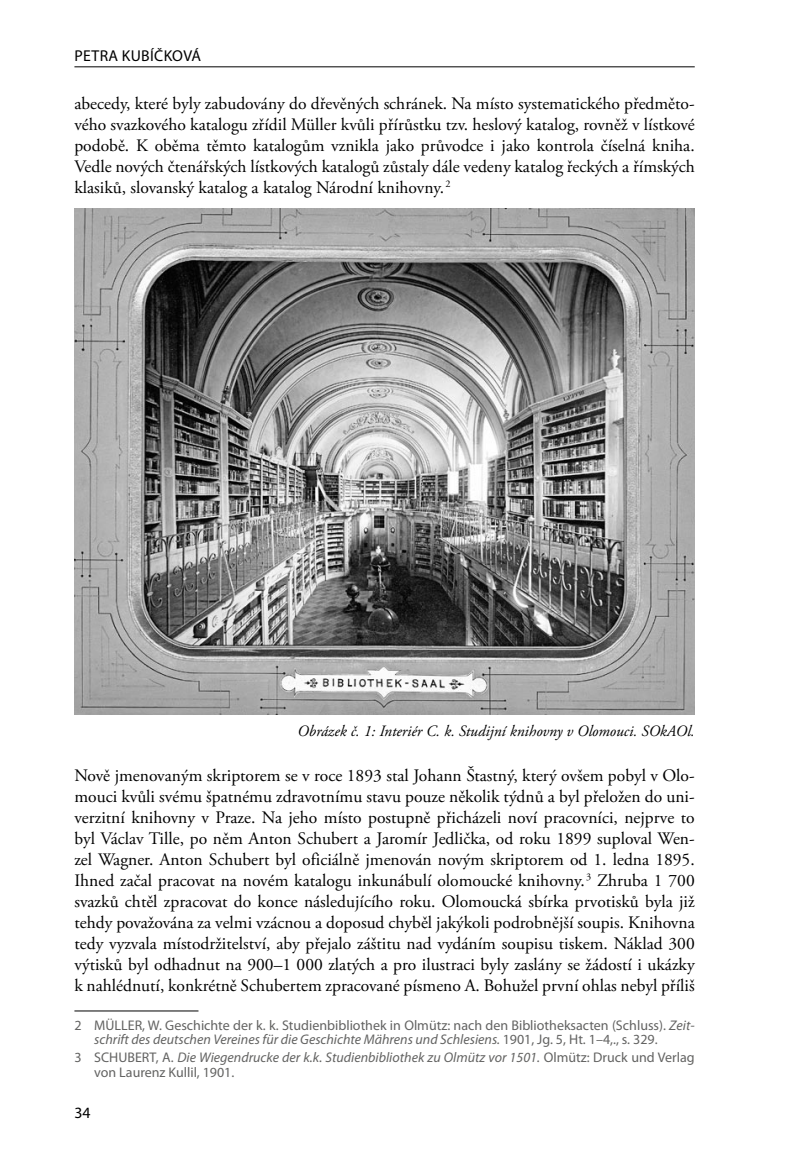
<style>
.page{position:relative;width:794px;height:1166px;background:#fff}
.page>*{position:absolute;margin:0;border:0;box-sizing:border-box;transform-origin:0 0}
.t1{font:17.5px/21px "Adobe Garamond Pro";color:#000;text-align:justify}
.t2{font:italic 15.75px "Adobe Garamond Pro";color:#000}
.t3{font:15.75px "Myriad Pro";color:#000}
.t4{font:14px/14.9px "Myriad Pro";color:#636362}
.s1{font-style:italic}
</style>
<div class="page">
<hr style="left:74px;top:66px;width:620px;height:1px;background:#000">
<hr style="left:74px;top:1010px;width:124px;height:1px;background:#000">
<img style="left:74px;top:208px;width:620px;height:506px">
<p class="t3" style="left:75px;top:46px;width:19px">Petra</p>
<p class="t3" style="left:122px;top:46px;width:19px">Kubíčková</p>
<p class="t1" style="left:74px;top:94px;width:622px">abecedy, které byly zabudovány do dřevěných schránek. Na místo systematického předměto&shy;vého svazkového katalogu zřídil Müller kvůli přírůstku tzv. heslový katalog, rovněž v lístkové podobě. K oběma těmto katalogům vznikla jako průvodce i jako kontrola číselná kniha.<br>Vedle nových čtenářských lístkových katalogů zůstaly dále vedeny katalog řeckých a římských klasiků, slovanský katalog a katalog Národní knihovny.<sup>2</sup></p>
<p class="t2" style="left:298px;top:721px;width:398px">Obrázek č. 1: Interiér C. k. Studijní knihovny v Olomouci. SOkAOl.</p>
<p class="t1" style="left:74px;top:766px;width:622px">Nově jmenovaným skriptorem se v roce 1893 stal Johann Štastný, který ovšem pobyl v Olo&shy;mouci kvůli svému špatnému zdravotnímu stavu pouze několik týdnů a byl přeložen do uni&shy;verzitní knihovny v Praze. Na jeho místo postupně přicházeli noví pracovníci, nejprve to byl Václav Tille, po něm Anton Schubert a Jaromír Jedlička, od roku 1899 suploval Wen&shy;zel Wagner. Anton Schubert byl oficiálně jmenován novým skriptorem od 1. ledna 1895.<br>Ihned začal pracovat na novém katalogu inkunábulí olomoucké knihovny. <sup>3</sup> Zhruba 1 700 svazků chtěl zpracovat do konce následujícího roku. Olomoucká sbírka prvotisků byla již tehdy považována za velmi vzácnou a doposud chyběl jakýkoli podrobnější soupis. Knihovna tedy vyzvala místodržitelství, aby přejalo záštitu nad vydáním soupisu tiskem. Náklad 300 výtisků byl odhadnut na 900–1 000 zlatých a pro ilustraci byly zaslány se žádostí i ukázky k nahlédnutí, konkrétně Schubertem zpracované písmeno A. Bohužel první ohlas nebyl příliš</p>
<p class="t4" style="left:94px;top:1017px;width:602px;text-indent:-20px">2 MÜLLER, W. Geschichte der k. k. Studienbibliothek in Olmütz: nach den Bibliotheksacten (Schluss). <span class="s1">Zeit&shy;schrift des deutschen Vereines für die Geschichte Mährens und Schlesiens.</span> 1901, Jg. 5, Ht. 1–4,., s. 329.</p>
<p class="t4" style="left:94px;top:1049px;width:602px;text-indent:-20px">3 SCHUBERT, A. <span class="s1">Die Wiegendrucke der k.k. Studienbibliothek zu Olmütz vor 1501.</span> Olmütz: Druck und Verlag von Laurenz Kullil, 1901.</p>
<p class="t3" style="left:74px;top:1103px;width:18px">34</p>
</div>
